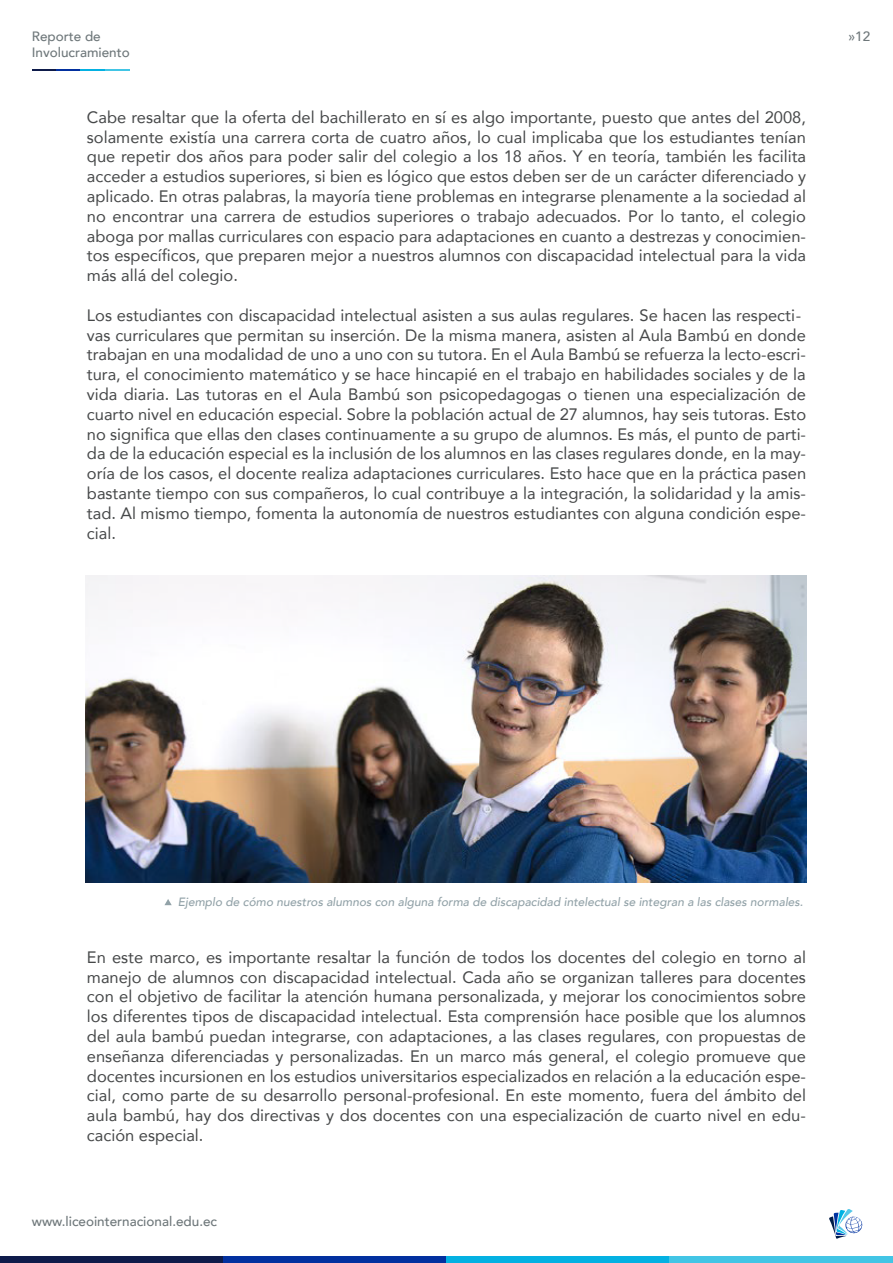
<style>
.page{position:relative;width:893px;height:1263px;background:#fff}
.page>*{position:absolute;margin:0;border:0;box-sizing:border-box;transform-origin:0 0}
.t1{font:16.5px/19.8px "Avenir";color:#464849;text-align:justify}
.t2{font:500 13.5px/16.2px "Avenir";color:#6e777a}
.t3{font:italic 500 12px "Avenir";color:#92a2a8}
</style>
<div class="page">
<svg style="left:33px;top:69px;width:96px;height:1px"></svg>
<div style="left:0;top:1256px;width:223px;height:7px;background:#0e1b4a"></div>
<div style="left:223px;top:1256px;width:223px;height:7px;background:#02309f"></div>
<div style="left:446px;top:1256px;width:224px;height:7px;background:#04b1e2"></div>
<div style="left:670px;top:1256px;width:223px;height:7px;background:#42c5e5"></div>
<svg style="left:829px;top:1209px;width:34px;height:30px"></svg>
<svg style="left:164px;top:899px;width:8px;height:6px"></svg>
<img style="left:85px;top:576px;width:721px;height:306px">
<p class="t2" style="left:32px;top:27px;width:100px">Reporte de<br>Involucramiento</p>
<p class="t1" style="left:87px;top:107px;width:721px">Cabe resaltar que la oferta del bachillerato en sí es algo importante, puesto que antes del 2008, solamente existía una carrera corta de cuatro años, lo cual implicaba que los estudiantes tenían que repetir dos años para poder salir del colegio a los 18 años. Y en teoría, también les facilita acceder a estudios superiores, si bien es lógico que estos deben ser de un carácter diferenciado y aplicado. En otras palabras, la mayoría tiene problemas en integrarse plenamente a la sociedad al no encontrar una carrera de estudios superiores o trabajo adecuados. Por lo tanto, el colegio aboga por mallas curriculares con espacio para adaptaciones en cuanto a destrezas y conocimien&shy;tos específicos, que preparen mejor a nuestros alumnos con discapacidad intelectual para la vida más allá del colegio.</p>
<p class="t1" style="left:87px;top:305px;width:721px;text-align:left">Los estudiantes con discapacidad intelectual asisten a sus aulas regulares. Se hacen las respecti&shy;vas curriculares que permitan su inserción. De la misma manera, asisten al Aula Bambú en donde trabajan en una modalidad de uno a uno con su tutora. En el Aula Bambú se refuerza la lecto-escri&shy;tura, el conocimiento matemático y se hace hincapié en el trabajo en habilidades sociales y de la vida diaria. Las tutoras en el Aula Bambú son psicopedagogas o tienen una especialización de cuarto nivel en educación especial. Sobre la población actual de 27 alumnos, hay seis tutoras. Esto no significa que ellas den clases continuamente a su grupo de alumnos. Es más, el punto de parti&shy;da de la educación especial es la inclusión de los alumnos en las clases regulares donde, en la may&shy;oría de los casos, el docente realiza adaptaciones curriculares. Esto hace que en la práctica pasen bastante tiempo con sus compañeros, lo cual contribuye a la integración, la solidaridad y la amis&shy;tad. Al mismo tiempo, fomenta la autonomía de nuestros estudiantes con alguna condición espe&shy;cial.</p>
<p class="t2" style="left:848px;top:27px;width:23px">»12</p>
<p class="t3" style="left:178px;top:894px;width:627px">Ejemplo de cómo nuestros alumnos con alguna forma de discapacidad intelectual se integran a las clases normales.</p>
<p class="t1" style="left:87px;top:947px;width:721px">En este marco, es importante resaltar la función de todos los docentes del colegio en torno al manejo de alumnos con discapacidad intelectual. Cada año se organizan talleres para docentes con el objetivo de facilitar la atención humana personalizada, y mejorar los conocimientos sobre los diferentes tipos de discapacidad intelectual. Esta comprensión hace posible que los alumnos del aula bambú puedan integrarse, con adaptaciones, a las clases regulares, con propuestas de enseñanza diferenciadas y personalizadas. En un marco más general, el colegio promueve que docentes incursionen en los estudios universitarios especializados en relación a la educación espe&shy;cial, como parte de su desarrollo personal-profesional. En este momento, fuera del ámbito del aula bambú, hay dos directivas y dos docentes con una especialización de cuarto nivel en edu&shy;cación especial.</p>
<p class="t2" style="left:32px;top:1212px;width:187px">www.liceointernacional.edu.ec</p>
</div>
